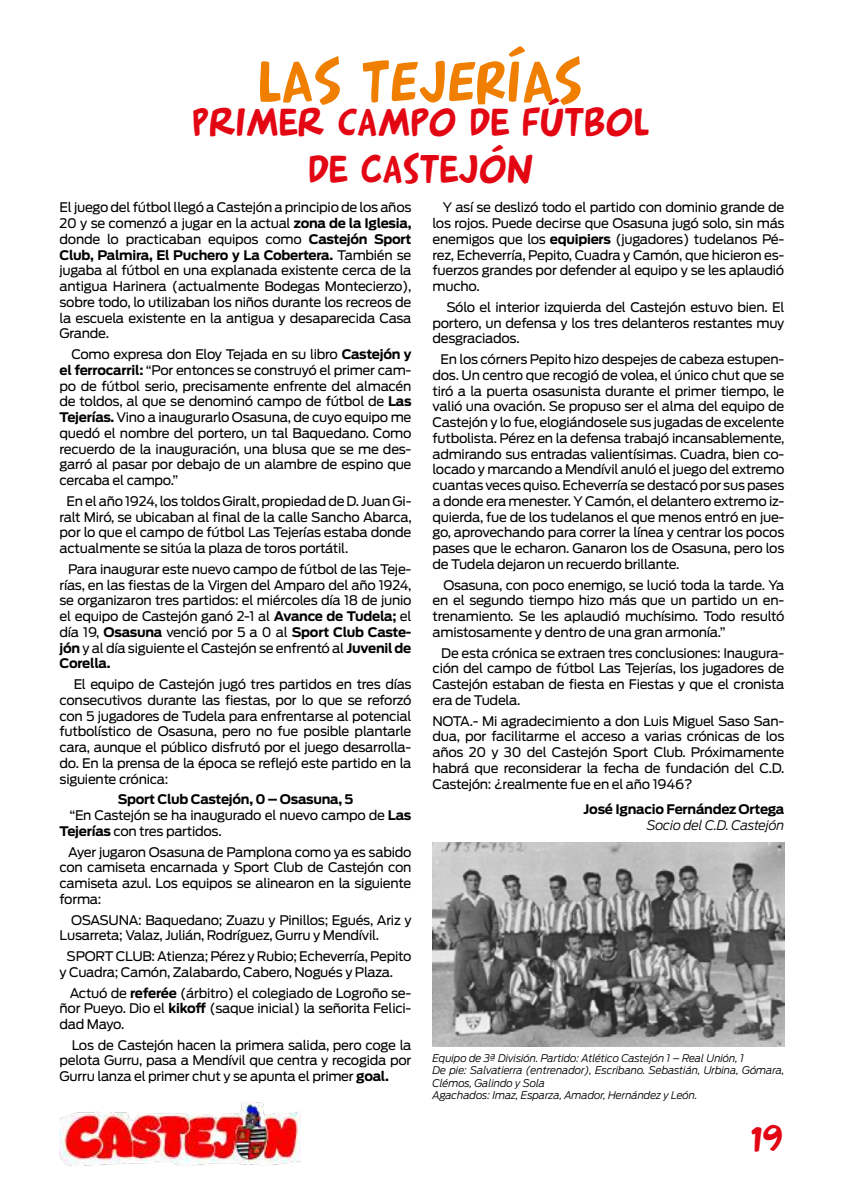
<style>
.page{position:relative;width:844px;height:1191px;background:#fff}
.page>*{position:absolute;margin:0;border:0;box-sizing:border-box;transform-origin:0 0}
.t1{font:56.7px "Arnold 21";color:#f07f00}
.t2{font:38.5px/46.2px "Arnold 21";color:#e30613;text-align:center}
.t3{font:35px "Arnold 21";color:#e30613}
.t4{font:13.12px/15.8px "Antenna";letter-spacing:-.02em;color:#000;text-align:justify}
.t5{font:700 13.12px "Antenna";letter-spacing:-.02em;color:#000}
.t6{font:italic 300 13.12px "Ford Antenna";letter-spacing:-.02em;color:#000}
.t7{font:italic 300 10.5px/12.2px "Ford Antenna";letter-spacing:-.01em;color:#000}
.s1{font-weight:700}
</style>
<div class="page">
<img style="left:60px;top:1101px;width:241px;height:65px">
<img style="left:432px;top:842px;width:352px;height:204px">
<h1 class="t1" style="left:260px;top:46px;width:325px">LAS TEJERÍAS</h1>
<h2 class="t2" style="left:193px;top:96px;width:458px">PRIMER CAMPO DE FÚTBOL<br>DE CASTEJÓN</h2>
<p class="t4" style="left:60px;top:200px;width:353px">El juego del fútbol llegó a Castejón a principio de los años 20 y se comenzó a jugar en la actual <span class="s1">zona de la Iglesia, </span>donde lo practicaban equipos como <span class="s1">Castejón Sport Club, Palmira, El Puchero y La Cobertera.</span> También se jugaba al fútbol en una explanada existente cerca de la antigua Harinera (actualmente Bodegas Montecierzo), sobre todo, lo utilizaban los niños durante los recreos de la escuela existente en la antigua y desaparecida Casa Grande.</p>
<p class="t4" style="left:60px;top:346px;width:353px;text-indent:12px">Como expresa don Eloy Tejada en su libro <span class="s1">Castejón y el ferrocarril:</span> “Por entonces se construyó el primer cam&shy;po de fútbol serio, precisamente enfrente del almacén de toldos, al que se denominó campo de fútbol de <span class="s1">Las Tejerías.</span> Vino a inaugurarlo Osasuna, de cuyo equipo me quedó el nombre del portero, un tal Baquedano. Como recuerdo de la inauguración, una blusa que se me des&shy;garró al pasar por debajo de un alambre de espino que cercaba el campo.”</p>
<p class="t4" style="left:60px;top:493px;width:353px;text-indent:7px">En el año 1924, los toldos Giralt, propiedad de D. Juan Gi&shy;ralt Miró, se ubicaban al final de la calle Sancho Abarca, por lo que el campo de fútbol Las Tejerías estaba donde actualmente se sitúa la plaza de toros portátil.</p>
<p class="t4" style="left:60px;top:561px;width:353px;text-indent:9px">Para inaugurar este nuevo campo de fútbol de las Teje&shy;rías, en las fiestas de la Virgen del Amparo del año 1924, se organizaron tres partidos: el miércoles día 18 de junio el equipo de Castejón ganó 2-1 al <span class="s1">Avance de Tudela;</span> el día 19, <span class="s1">Osasuna</span> venció por 5 a 0 al <span class="s1">Sport Club Caste&shy;jón</span> y al día siguiente el Castejón se enfrentó al <span class="s1">Juvenil de Corella.</span></p>
<p class="t4" style="left:60px;top:676px;width:353px;text-indent:14px">El equipo de Castejón jugó tres partidos en tres días consecutivos durante las fiestas, por lo que se reforzó con 5 jugadores de Tudela para enfrentarse al potencial futbolístico de Osasuna, pero no fue posible plantarle cara, aunque el público disfrutó por el juego desarrolla&shy;do. En la prensa de la época se reflejó este partido en la siguiente crónica:</p>
<p class="t5" style="left:118px;top:791px;width:237px">Sport Club Castejón, 0 – Osasuna, 5</p>
<p class="t4" style="left:69px;top:807px;width:343px">“En Castejón se ha inaugurado el nuevo campo de <span class="s1">Las</span></p>
<p class="t4" style="left:60px;top:823px;width:164px"><span class="s1">Tejerías</span> con tres partidos.</p>
<p class="t4" style="left:60px;top:844px;width:353px;text-indent:9px">Ayer jugaron Osasuna de Pamplona como ya es sabido con camiseta encarnada y Sport Club de Castejón con camiseta azul. Los equipos se alinearon en la siguiente forma:</p>
<p class="t4" style="left:60px;top:912px;width:353px;text-indent:12px">OSASUNA: Baquedano; Zuazu y Pinillos; Egués, Ariz y<br>Lusarreta; Valaz, Julián, Rodríguez, Gurru y Mendívil.</p>
<p class="t4" style="left:60px;top:948px;width:353px;text-indent:7px">SPORT CLUB: Atienza; Pérez y Rubio; Echeverría, Pepito y Cuadra; Camón, Zalabardo, Cabero, Nogués y Plaza.</p>
<p class="t4" style="left:60px;top:985px;width:353px;text-indent:10px">Actuó de <span class="s1">referée</span> (árbitro) el colegiado de Logroño se&shy;ñor Pueyo. Dio el <span class="s1">kikoff</span> (saque inicial) la señorita Felici&shy;dad Mayo.</p>
<p class="t4" style="left:60px;top:1037px;width:353px;text-indent:12px">Los de Castejón hacen la primera salida, pero coge la pelota Gurru, pasa a Mendívil que centra y recogida por Gurru lanza el primer chut y se apunta el primer <span class="s1">goal.</span></p>
<p class="t4" style="left:432px;top:200px;width:353px;text-indent:10px">Y así se deslizó todo el partido con dominio grande de los rojos. Puede decirse que Osasuna jugó solo, sin más enemigos que los <span class="s1">equipiers</span> (jugadores) tudelanos Pé&shy;rez, Echeverría, Pepito, Cuadra y Camón, que hicieron es&shy;fuerzos grandes por defender al equipo y se les aplaudió mucho.</p>
<p class="t4" style="left:432px;top:299px;width:353px;text-indent:14px">Sólo el interior izquierda del Castejón estuvo bien. El portero, un defensa y los tres delanteros restantes muy desgraciados.</p>
<p class="t4" style="left:432px;top:351px;width:353px;text-indent:8px">En los córners Pepito hizo despejes de cabeza estupen&shy;dos. Un centro que recogió de volea, el único chut que se tiró a la puerta osasunista durante el primer tiempo, le valió una ovación. Se propuso ser el alma del equipo de Castejón y lo fue, elogiándosele sus jugadas de excelente futbolista. Pérez en la defensa trabajó incansablemente, admirando sus entradas valientísimas. Cuadra, bien co&shy;locado y marcando a Mendívil anuló el juego del extremo cuantas veces quiso. Echeverría se destacó por sus pases a donde era menester. Y Camón, el delantero extremo iz&shy;quierda, fue de los tudelanos el que menos entró en jue&shy;go, aprovechando para correr la línea y centrar los pocos pases que le echaron. Ganaron los de Osasuna, pero los de Tudela dejaron un recuerdo brillante.</p>
<p class="t4" style="left:432px;top:577px;width:353px;text-indent:11px">Osasuna, con poco enemigo, se lució toda la tarde. Ya en el segundo tiempo hizo más que un partido un en&shy;trenamiento. Se les aplaudió muchísimo. Todo resultó amistosamente y dentro de una gran armonía.”</p>
<p class="t4" style="left:432px;top:645px;width:353px;text-indent:9px">De esta crónica se extraen tres conclusiones: Inaugura&shy;ción del campo de fútbol Las Tejerías, los jugadores de Castejón estaban de fiesta en Fiestas y que el cronista era de Tudela.</p>
<p class="t4" style="left:432px;top:713px;width:353px">NOTA.- Mi agradecimiento a don Luis Miguel Saso San&shy;dua, por facilitarme el acceso a varias crónicas de los años 20 y 30 del Castejón Sport Club. Próximamente habrá que reconsiderar la fecha de fundación del C.D.<br>Castejón: ¿realmente fue en el año 1946?</p>
<p class="t5" style="left:583px;top:801px;width:202px">José Ignacio Fernández Ortega</p>
<p class="t6" style="left:646px;top:814px;width:139px">Socio del C.D. Castejón</p>
<p class="t7" style="left:432px;top:1051px;width:353px">Equipo de 3ª División. Partido: Atlético Castejón 1 – Real Unión, 1<br>De pie: Salvatierra (entrenador), Escribano. Sebastián, Urbina, Gómara, Clémos, Galindo y Sola<br>Agachados: Imaz, Esparza, Amador, Hernández y León.</p>
<h3 class="t3" style="left:751px;top:1116px;width:34px">19</h3>
</div>
